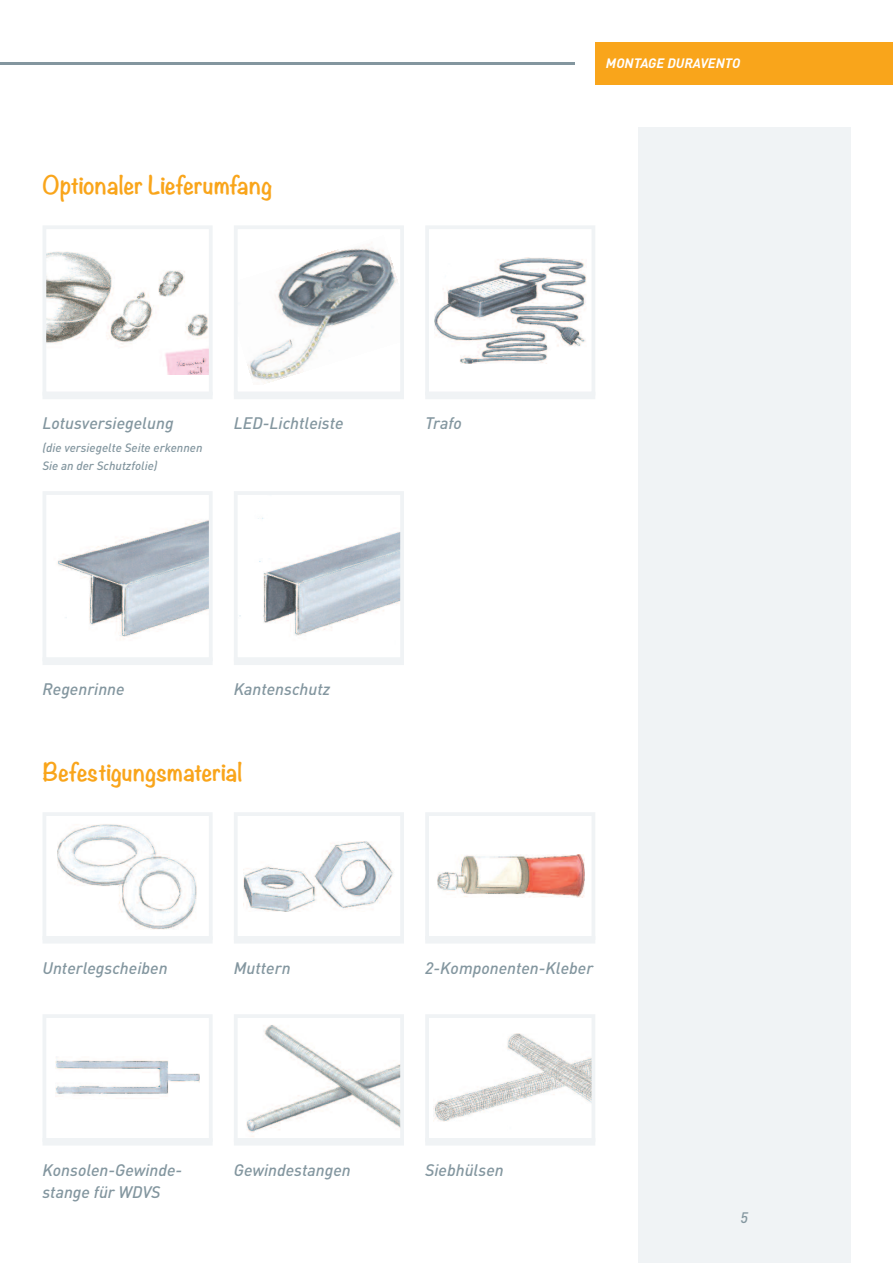
<style>
.page{position:relative;width:893px;height:1263px;background:#fff}
.page>*{position:absolute;margin:0;border:0;box-sizing:border-box;transform-origin:0 0}
.t1{font:700 22.5px "Noteworthy";color:#f9a51b}
.t2{font:italic 500 16.5px/22.5px "DIN";color:#83969f}
.t3{font:italic 500 15px "DIN";color:#83969f}
.t4{font:italic 700 13.5px "DIN";color:#fff}
.t5{font:italic 500 12px/18px "DIN";color:#83969f}
</style>
<div class="page">
<div style="left:638px;top:128px;width:212px;height:1135px;background:#f0f3f5"></div>
<div style="left:595px;top:43px;width:298px;height:42px;background:#f9a51b"></div>
<hr style="left:0;top:63px;width:574px;height:2px;background:#83969f">
<img style="left:48px;top:252px;width:160px;height:122px">
<div style="left:43px;top:225px;width:170px;height:170px;border:4px solid #f0f3f5"></div>
<img style="left:247px;top:242px;width:151px;height:142px">
<div style="left:234px;top:225px;width:170px;height:170px;border:4px solid #f0f3f5"></div>
<img style="left:434px;top:257px;width:152px;height:106px">
<div style="left:425px;top:225px;width:170px;height:170px;border:4px solid #f0f3f5"></div>
<img style="left:57px;top:520px;width:151px;height:120px">
<div style="left:43px;top:491px;width:170px;height:170px;border:4px solid #f0f3f5"></div>
<div style="left:43px;top:392px;width:170px;height:7px;background:#f0f3f5"></div>
<div style="left:234px;top:392px;width:170px;height:7px;background:#f0f3f5"></div>
<div style="left:425px;top:392px;width:170px;height:7px;background:#f0f3f5"></div>
<div style="left:43px;top:657px;width:170px;height:8px;background:#f0f3f5"></div>
<img style="left:239px;top:517px;width:160px;height:119px">
<div style="left:234px;top:491px;width:170px;height:170px;border:4px solid #f0f3f5"></div>
<div style="left:234px;top:657px;width:170px;height:8px;background:#f0f3f5"></div>
<img style="left:58px;top:824px;width:139px;height:105px">
<div style="left:43px;top:812px;width:170px;height:128px;border:4px solid #f0f3f5"></div>
<img style="left:244px;top:841px;width:149px;height:70px">
<div style="left:234px;top:812px;width:170px;height:128px;border:4px solid #f0f3f5"></div>
<img style="left:437px;top:854px;width:148px;height:44px">
<div style="left:425px;top:812px;width:170px;height:128px;border:4px solid #f0f3f5"></div>
<img style="left:56px;top:1060px;width:144px;height:39px">
<div style="left:43px;top:1014px;width:170px;height:128px;border:4px solid #f0f3f5"></div>
<img style="left:246px;top:1025px;width:153px;height:112px">
<div style="left:234px;top:1014px;width:170px;height:128px;border:4px solid #f0f3f5"></div>
<img style="left:433px;top:1033px;width:157px;height:89px">
<div style="left:425px;top:1014px;width:170px;height:128px;border:4px solid #f0f3f5"></div>
<div style="left:43px;top:936px;width:170px;height:7px;background:#f0f3f5"></div>
<div style="left:234px;top:936px;width:170px;height:7px;background:#f0f3f5"></div>
<div style="left:425px;top:936px;width:170px;height:7px;background:#f0f3f5"></div>
<div style="left:43px;top:1138px;width:170px;height:7px;background:#f0f3f5"></div>
<div style="left:234px;top:1138px;width:170px;height:7px;background:#f0f3f5"></div>
<div style="left:425px;top:1138px;width:170px;height:7px;background:#f0f3f5"></div>
<h1 class="t1" style="left:43px;top:165px;width:232px">Optionaler Lieferumfang</h1>
<p class="t4" style="left:606px;top:55px;width:136px">MONTAGE DURAVENTO</p>
<p class="t2" style="left:43px;top:412px;width:133px">Lotusversiegelung</p>
<p class="t5" style="left:43px;top:438px;width:162px">(die versiegelte Seite erkennen<br>Sie an der Schutzfolie)</p>
<p class="t2" style="left:234px;top:412px;width:111px">LED-Lichtleiste</p>
<p class="t2" style="left:425px;top:412px;width:38px">Trafo</p>
<p class="t2" style="left:43px;top:677px;width:84px">Regenrinne</p>
<p class="t2" style="left:234px;top:677px;width:98px">Kantenschutz</p>
<h1 class="t1" style="left:43px;top:752px;width:201px">Befestigungsmaterial</h1>
<p class="t2" style="left:43px;top:956px;width:127px">Unterlegscheiben</p>
<p class="t2" style="left:234px;top:956px;width:58px">Muttern</p>
<p class="t2" style="left:425px;top:956px;width:169px">2-Komponenten-Kleber</p>
<p class="t2" style="left:43px;top:1158px;width:141px">Konsolen-Gewinde&shy;stange für WDVS</p>
<p class="t2" style="left:234px;top:1158px;width:118px">Gewindestangen</p>
<p class="t2" style="left:425px;top:1158px;width:80px">Siebhülsen</p>
<p class="t3" style="left:740px;top:1209px;width:9px">5</p>
</div>
